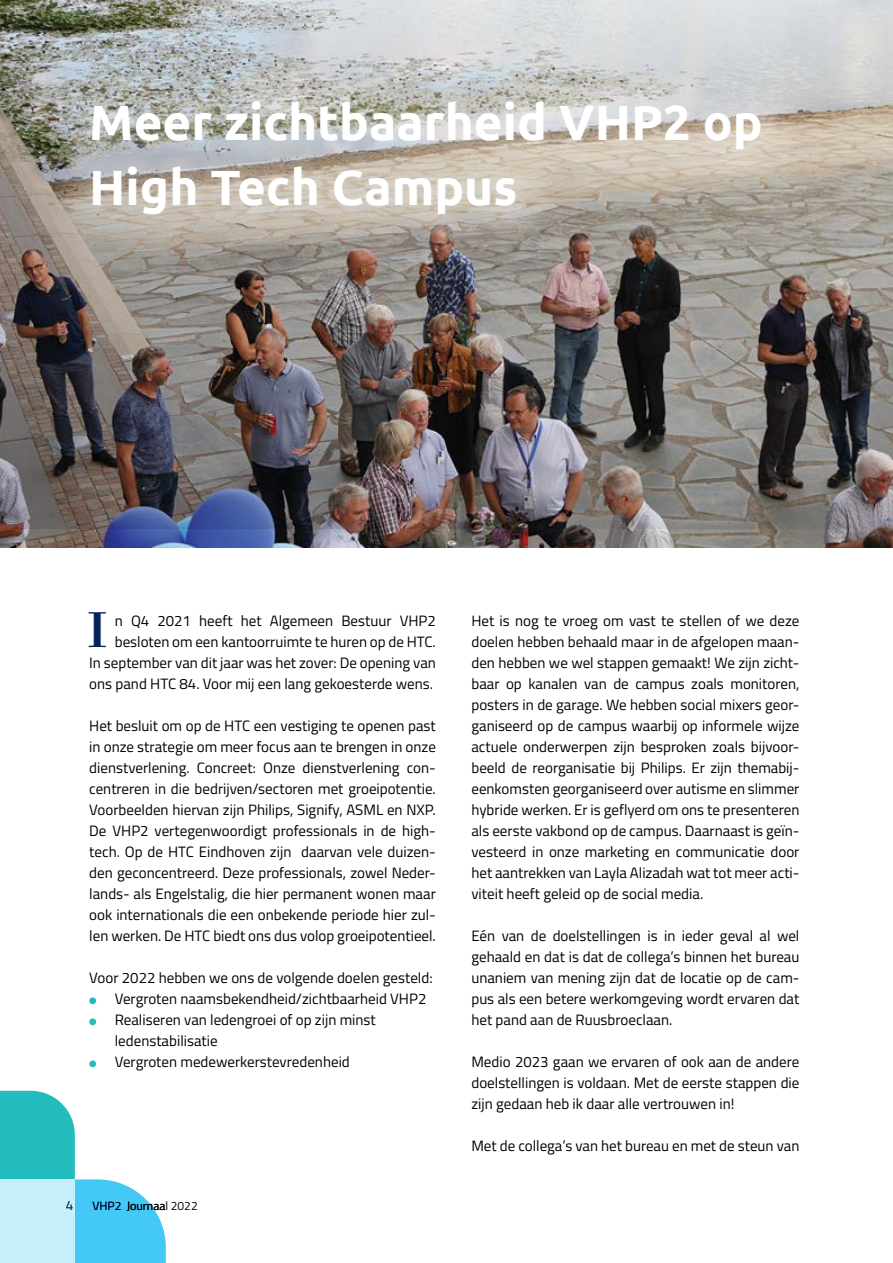
<style>
.page{position:relative;width:893px;height:1263px;background:#fff}
.page>*{position:absolute;margin:0;border:0;box-sizing:border-box;transform-origin:0 0}
.KOP{font:700 49.5px/64.8px "Ubuntu";color:#fff}
.t1{font:500 49.5px "Walbaum 18 pt";color:#002457}
._1_platte_tkst{font:15px/21px "Titillium Web";color:#000;text-align:justify}
.t2{font:13.5px "Titillium Web";color:#002457}
.t3{font:12px "Titillium Web";color:#000}
.s1{color:#002457}
</style>
<div class="page">
<img style="left:0;top:528px;width:893px;height:20px">
<div style="left:89px;top:997px;width:7px;height:7px;background:#21bcbb;border-radius:50%"></div>
<div style="left:89px;top:1018px;width:7px;height:7px;background:#21bcbb;border-radius:50%"></div>
<div style="left:89px;top:1060px;width:7px;height:7px;background:#21bcbb;border-radius:50%"></div>
<img style="left:0;top:0;width:893px;height:528px">
<svg style="left:0;top:1091px;width:166px;height:172px"></svg>
<div style="left:0;top:1179px;width:75px;height:84px;background:#c6eefb"></div>
<div style="left:50px;top:60px;width:753px;height:196px;background:#fff;opacity:.59"></div>
<p class="KOP" style="left:89px;top:90px;width:675px">Meer zichtbaarheid VHP2 op<br>High Tech Campus</p>
<h1 class="t1" style="left:86px;top:589px;width:23px">I</h1>
<p class="_1_platte_tkst" style="left:89px;top:610px;width:348px;text-align:right">n Q4 2021 heeft het Algemeen Bestuur VHP2 besloten om een kantoorruimte te huren op de HTC.<br>In september van dit jaar was het zover: De opening van ons pand HTC 84. Voor mij een lang gekoesterde wens.</p>
<p class="_1_platte_tkst" style="left:89px;top:715px;width:348px">Het besluit om op de HTC een vestiging te openen past in onze strategie om meer focus aan te brengen in onze dienstverlening. Concreet: Onze dienstverlening con&shy;centreren in die bedrijven/sectoren met groeipotentie.<br>Voorbeelden hiervan zijn Philips, Signify, ASML en NXP.<br>De VHP2 vertegenwoordigt professionals in de high&shy;tech. Op de HTC Eindhoven zijn daarvan vele duizen&shy;den geconcentreerd. Deze professionals, zowel Neder&shy;lands- als Engelstalig, die hier permanent wonen maar ook internationals die een onbekende periode hier zul&shy;len werken. De HTC biedt ons dus volop groeipotentieel.</p>
<p class="_1_platte_tkst" style="left:89px;top:967px;width:345px">Voor 2022 hebben we ons de volgende doelen gesteld:</p>
<p class="_1_platte_tkst" style="left:115px;top:988px;width:313px">Vergroten naamsbekendheid/zichtbaarheid VHP2</p>
<p class="_1_platte_tkst" style="left:115px;top:1009px;width:263px">Realiseren van ledengroei of op zijn minst</p>
<p class="_1_platte_tkst" style="left:115px;top:1030px;width:104px">ledenstabilisatie</p>
<p class="_1_platte_tkst" style="left:115px;top:1051px;width:237px">Vergroten medewerkerstevredenheid</p>
<p class="t2" style="left:66px;top:1196px;width:9px">4</p>
<p class="t3" style="left:93px;top:1197px;width:107px"><span class="s1">VHP2</span> Journaal 2022</p>
<p class="_1_platte_tkst" style="left:471px;top:610px;width:330px">Het is nog te vroeg om vast te stellen of we deze doelen hebben behaald maar in de afgelopen maan&shy;den hebben we wel stappen gemaakt! We zijn zicht&shy;baar op kanalen van de campus zoals monitoren, posters in de garage. We hebben social mixers geor&shy;ganiseerd op de campus waarbij op informele wijze actuele onderwerpen zijn besproken zoals bijvoor&shy;beeld de reorganisatie bij Philips. Er zijn themabij&shy;eenkomsten georganiseerd over autisme en slimmer hybride werken. Er is geflyerd om ons te presenteren als eerste vakbond op de campus. Daarnaast is geïn&shy;vesteerd in onze marketing en communicatie door het aantrekken van Layla Alizadah wat tot meer acti&shy;viteit heeft geleid op de social media.</p>
<p class="_1_platte_tkst" style="left:471px;top:925px;width:329px">Eén van de doelstellingen is in ieder geval al wel gehaald en dat is dat de collega’s binnen het bureau unaniem van mening zijn dat de locatie op de cam&shy;pus als een betere werkomgeving wordt ervaren dat het pand aan de Ruusbroeclaan.</p>
<p class="_1_platte_tkst" style="left:471px;top:1051px;width:330px">Medio 2023 gaan we ervaren of ook aan de andere doelstellingen is voldaan. Met de eerste stappen die zijn gedaan heb ik daar alle vertrouwen in!</p>
<p class="_1_platte_tkst" style="left:471px;top:1135px;width:329px">Met de collega’s van het bureau en met de steun van</p>
</div>
